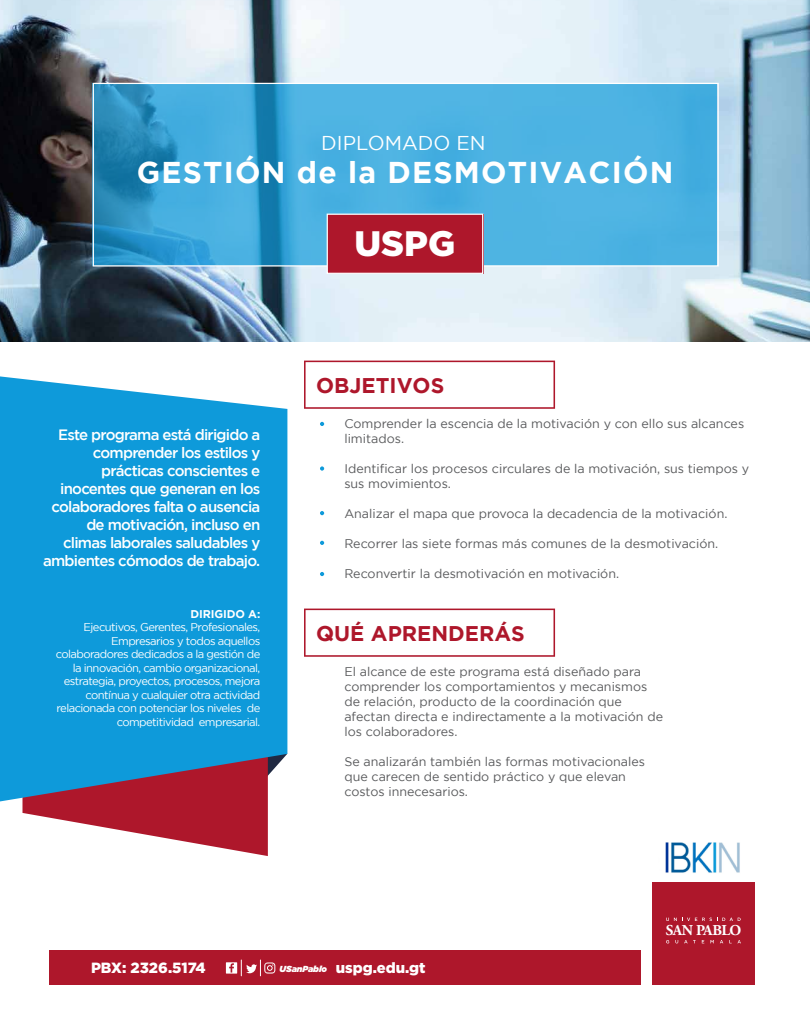
<style>
.page{position:relative;width:810px;height:1035px;background:#fff}
.page>*{position:absolute;margin:0;border:0;box-sizing:border-box;transform-origin:0 0}
.t1{font:900 35.38px "Gotham";color:#fff}
.t2{font:700 30px "Gotham";letter-spacing:.04em;color:#fff}
.t3{font:700 21.25px "Gotham";color:#ae172b}
.t4{font:20px "Gotham";color:#fff}
.t5{font:500 15px/18px "Gotham";letter-spacing:-.05em;color:#fff;text-align:right}
.t6{font:700 15px "Adobe Garamond Pro";letter-spacing:-.025em;color:#fff}
.t7{font:900 14.75px "Gotham";color:#fff}
.t8{font:12.5px/15px "Gotham";color:#58595b}
.t9{font:11.25px/13.5px "Gotham";letter-spacing:-.05em;color:#fff;text-align:right}
.t10{font:700 11.25px "Gotham";letter-spacing:-.01em;color:#fff}
.t11{font:italic 900 8.75px "Gotham";letter-spacing:-.01em;color:#fff}
</style>
<div class="page">
<svg style="left:22px;top:801px;width:246px;height:55px;fill:#ae172b"></svg>
<img style="left:0;top:0;width:810px;height:341px">
<svg style="left:0;top:376px;width:287px;height:425px;background:#2098d3"></svg>
<svg style="left:95px;top:85px;width:622px;height:180px;background:#43aada"></svg>
<div style="left:93px;top:83px;width:626px;height:184px;border:1px solid #fff"></div>
<div style="left:327px;top:214px;width:157px;height:59px;background:#ae172b"></div>
<svg style="left:304px;top:361px;width:251px;height:48px"></svg>
<div style="left:50px;top:950px;width:591px;height:35px;background:#ae172b"></div>
<svg style="left:226px;top:960px;width:49px;height:16px"></svg>
<svg style="left:320px;top:422px;width:4px;height:4px"></svg>
<svg style="left:320px;top:466px;width:4px;height:5px"></svg>
<svg style="left:320px;top:572px;width:4px;height:4px"></svg>
<svg style="left:320px;top:541px;width:4px;height:4px"></svg>
<svg style="left:320px;top:511px;width:4px;height:4px"></svg>
<svg style="left:304px;top:609px;width:251px;height:48px"></svg>
<div style="left:327px;top:214px;width:156px;height:60px;border:1px solid #fff"></div>
<div style="left:653px;top:883px;width:102px;height:102px;background:#ae172b"></div>
<svg style="left:684px;top:940px;width:12px;height:3px"></svg>
<svg style="left:710px;top:940px;width:4px;height:3px"></svg>
<svg style="left:729px;top:940px;width:12px;height:3px"></svg>
<svg style="left:666px;top:918px;width:75px;height:3px"></svg>
<img style="left:665px;top:842px;width:75px;height:31px">
<h3 class="t4" style="left:321px;top:132px;width:166px">DIPLOMADO EN</h3>
<h2 class="t2" style="left:137px;top:155px;width:538px">GESTIÓN de la DESMOTIVACIÓN</h2>
<h1 class="t1" style="left:354px;top:223px;width:102px">USPG</h1>
<h3 class="t3" style="left:316px;top:373px;width:130px">OBJETIVOS</h3>
<p class="t5" style="left:43px;top:426px;width:219px">Este programa está dirigido a comprender los estilos y prácticas conscientes e inocentes que generan en los colaboradores falta o ausencia de motivación, incluso en climas laborales saludables y ambientes cómodos de trabajo.</p>
<p class="t8" style="left:344px;top:416px;width:401px">Comprender la escencia de la motivación y con ello sus alcances limitados.</p>
<p class="t8" style="left:344px;top:461px;width:406px">Identificar los procesos circulares de la motivación, sus tiempos y sus movimientos.</p>
<p class="t8" style="left:344px;top:506px;width:385px">Analizar el mapa que provoca la decadencia de la motivación.</p>
<p class="t8" style="left:344px;top:536px;width:375px">Recorrer las siete formas más comunes de la desmotivación.</p>
<p class="t8" style="left:344px;top:566px;width:276px">Reconvertir la desmotivación en motivación.</p>
<p class="t10" style="left:190px;top:607px;width:71px">DIRIGIDO A:</p>
<p class="t9" style="left:56px;top:620px;width:206px">Ejecutivos, Gerentes, Profesionales, Empresarios y todos aquellos colaboradores dedicados a la gestión de la innovación, cambio organizacional, estrategia, proyectos, procesos, mejora contínua y cualquier otra actividad relacionada con potenciar los niveles de competitividad empresarial.</p>
<h3 class="t3" style="left:316px;top:621px;width:210px">QUÉ APRENDERÁS</h3>
<p class="t8" style="left:344px;top:664px;width:320px">El alcance de este programa está diseñado para comprender los comportamientos y mecanismos de relación, producto de la coordinación que afectan directa e indirectamente a la motivación de los colaboradores.</p>
<p class="t8" style="left:344px;top:754px;width:302px">Se analizarán también las formas motivacionales que carecen de sentido práctico y que elevan costos innecesarios.</p>
<p class="t6" style="left:666px;top:922px;width:77px">SAN PABLO</p>
<p class="t7" style="left:91px;top:960px;width:116px">PBX: 2326.5174</p>
<p class="t7" style="left:336px;top:960px;width:91px">uspg.edu.gt</p>
<p class="t11" style="left:280px;top:964px;width:49px">USanPablo</p>
</div>
